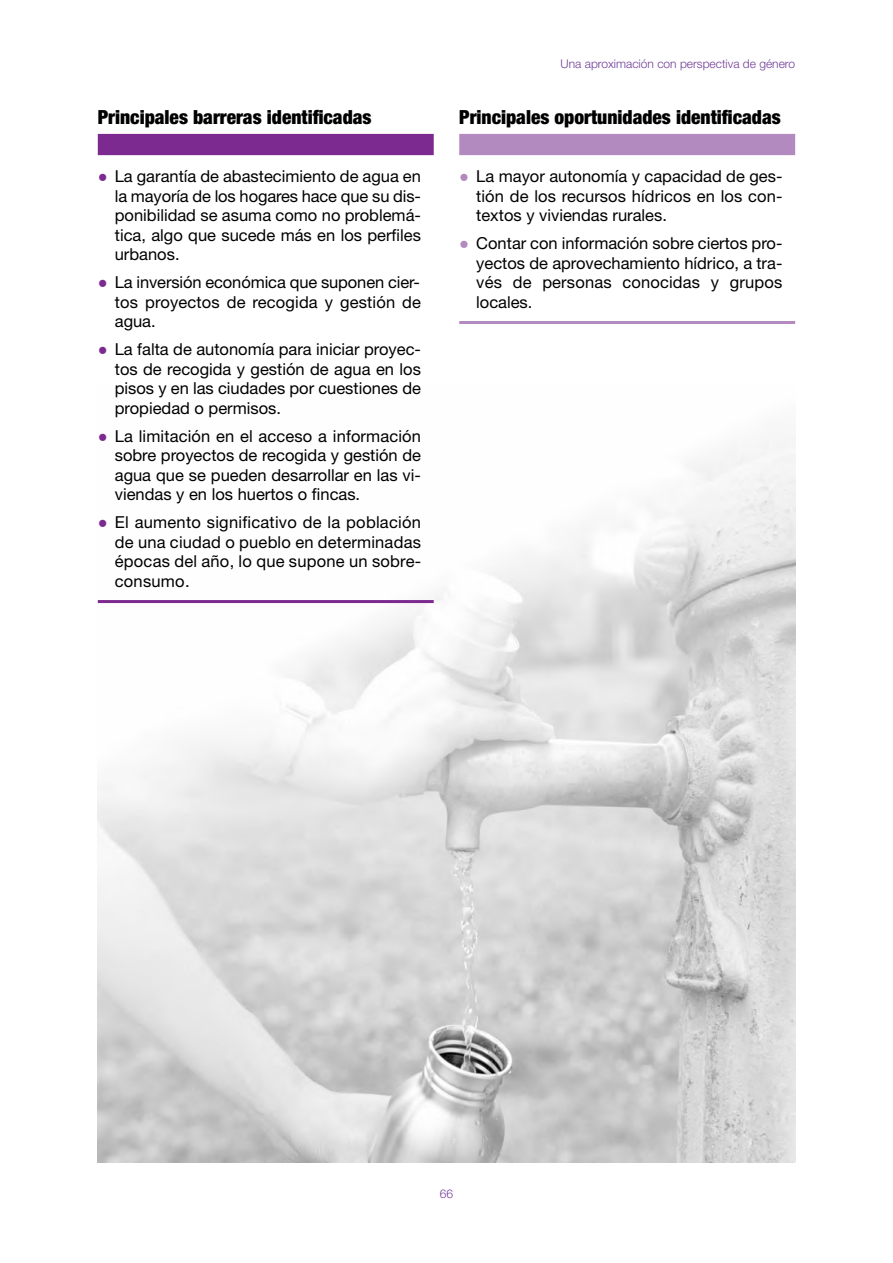
<style>
.page{position:relative;width:893px;height:1263px;background:#fff}
.page>*{position:absolute;margin:0;border:0;box-sizing:border-box;transform-origin:0 0}
.t1{font:900 condensed 19.5px "Helvetica Neue LT Std";color:#000}
.t2{font:16.5px/19.5px "Helvetica Neue LT Std";color:#000;text-align:justify}
.t3{font:300 12px "Helvetica Neue LT Std";color:#723d98}
.s1{font-family:"Times New Roman";color:#7c2a90}
.s2{font-family:"Times New Roman";color:#b28abf}
</style>
<div class="page">
<img style="left:98px;top:441px;width:697px;height:721px">
<div style="left:98px;top:134px;width:336px;height:21px;background:#7c2a90"></div>
<hr style="left:98px;top:600px;width:336px;height:3px;background:#7c2a90">
<div style="left:459px;top:134px;width:336px;height:21px;background:#b28abf"></div>
<hr style="left:459px;top:321px;width:336px;height:3px;background:#b28abf">
<p class="t1" style="left:98px;top:110px;width:275px">Principales barreras identificadas</p>
<p class="t2" style="left:115px;top:168px;width:308px;text-indent:-17px"><span class="s1">●</span> La garantía de abastecimiento de agua en la mayoría de los hogares hace que su dis&shy;ponibilidad se asuma como no problemá&shy;tica, algo que sucede más en los perfiles urbanos.</p>
<p class="t2" style="left:115px;top:274px;width:308px;text-indent:-17px"><span class="s1">●</span> La inversión económica que suponen cier&shy;tos proyectos de recogida y gestión de agua.</p>
<p class="t2" style="left:115px;top:341px;width:308px;text-indent:-17px"><span class="s1">●</span> La falta de autonomía para iniciar proyec&shy;tos de recogida y gestión de agua en los pisos y en las ciudades por cuestiones de propiedad o permisos.</p>
<p class="t2" style="left:115px;top:428px;width:308px;text-indent:-17px"><span class="s1">●</span> La limitación en el acceso a información sobre proyectos de recogida y gestión de agua que se pueden desarrollar en las vi&shy;viendas y en los huertos o fincas.</p>
<p class="t2" style="left:115px;top:514px;width:308px;text-indent:-17px"><span class="s1">●</span> El aumento significativo de la población de una ciudad o pueblo en determinadas épocas del año, lo que supone un sobre&shy;consumo.</p>
<p class="t3" style="left:561px;top:60px;width:236px">Una aproximación con perspectiva de género</p>
<p class="t1" style="left:459px;top:110px;width:323px">Principales oportunidades identificadas</p>
<p class="t2" style="left:476px;top:168px;width:308px;text-indent:-17px"><span class="s2">●</span> La mayor autonomía y capacidad de ges&shy;tión de los recursos hídricos en los con&shy;textos y viviendas rurales.</p>
<p class="t2" style="left:476px;top:235px;width:308px;text-indent:-17px"><span class="s2">●</span> Contar con información sobre ciertos pro&shy;yectos de aprovechamiento hídrico, a tra&shy;vés de personas conocidas y grupos locales.</p>
<p class="t3" style="left:440px;top:1189px;width:15px">66</p>
</div>
